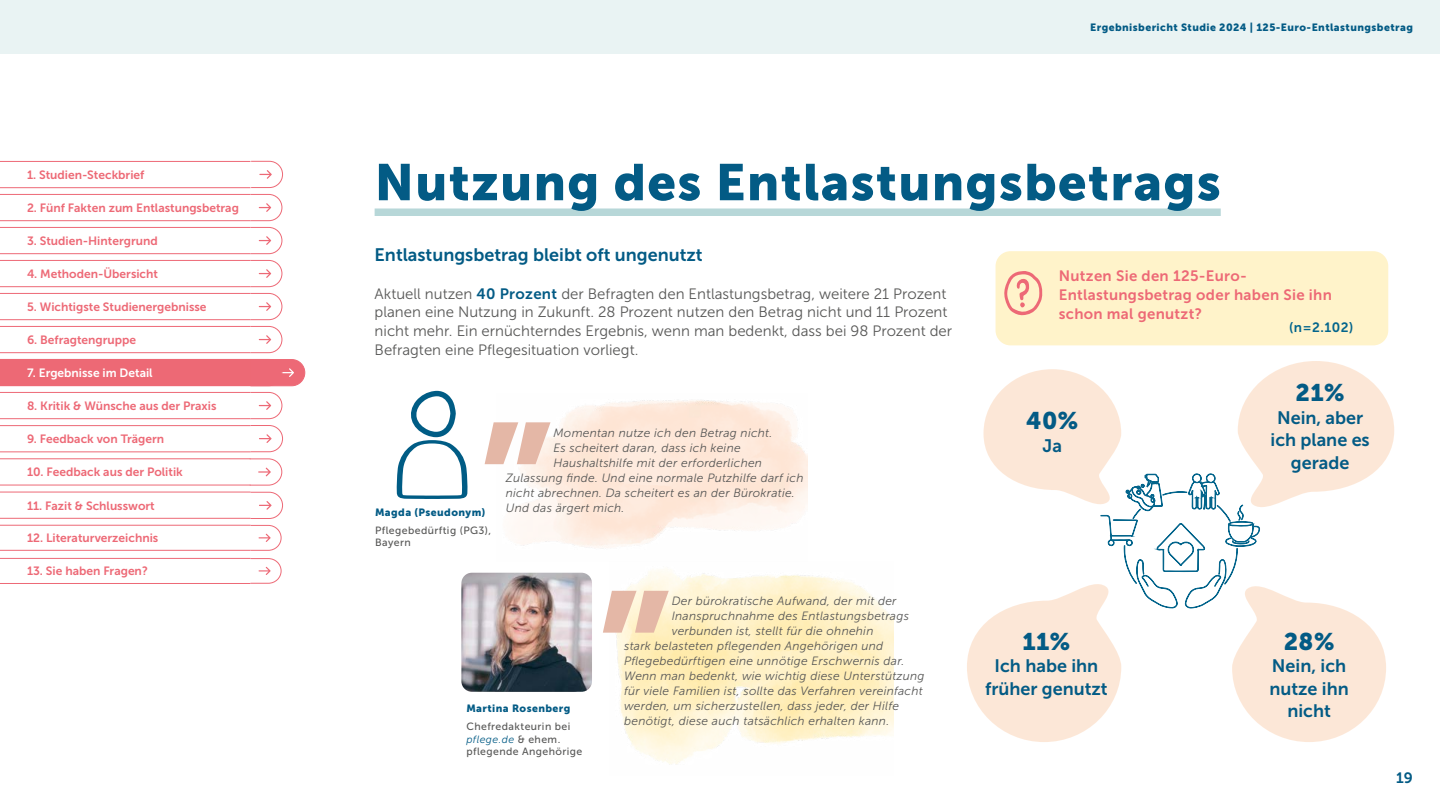
<style>
.page{position:relative;width:1440px;height:810px;background:#fff}
.page>*{position:absolute;margin:0;border:0;box-sizing:border-box;transform-origin:0 0}
.t1{font:51px "Museo Sans 900";letter-spacing:.025em;color:#035b85}
.t2{font:24px "Museo Sans 900";letter-spacing:.02em;color:#035b85}
.t3{font:18px/22.5px "Museo Sans 700";color:#035b85;text-align:center}
.t4{font:15px/18.8px "Museo Sans 300";color:#575756}
.t5{font:15px/18.8px "Museo Sans 700";letter-spacing:.02em;color:#ed6976}
.t6{font:15px "Museo Sans 700";color:#035b85}
.t7{font:13.5px "Museo Sans 700";color:#03658c}
.t8{font:italic 12px "Museo Sans 300";letter-spacing:.02em;color:#575756}
.t9{font:12px "Museo Sans 700";color:#ed6976}
.t10{font:12px "Museo Sans 700";color:#ed6975}
.t11{font:12px "Museo Sans 700";color:#fff}
.t12{font:10.5px "Museo Sans 900";letter-spacing:.04em;color:#035b85}
.t13{font:10.5px/12.6px "Museo Sans 500";letter-spacing:.04em;color:#575756}
.t14{font:italic 10.5px "Museo Sans 300";letter-spacing:.04em;color:#035b85}
.s1{font-family:"Museo Sans 700";color:#035b85}
.s2{font-family:"Museo Sans 500";font-style:normal;color:#575756}
</style>
<div class="page">
<div style="left:0;top:0;width:1440px;height:54px;background:#e9f3f3"></div>
<img style="left:612px;top:569px;width:281px;height:196px">
<div style="left:375px;top:208px;width:846px;height:8px;background:#b7d7d8"></div>
<div style="left:996px;top:251px;width:392px;height:94px;background:#fff3ca;border-radius:15px"></div>
<svg style="left:1004px;top:271px;width:39px;height:44px"></svg>
<svg style="left:397px;top:391px;width:71px;height:108px"></svg>
<img style="left:461px;top:573px;width:131px;height:119px">
<svg style="left:967px;top:361px;width:427px;height:381px"></svg>
<svg style="left:485px;top:422px;width:66px;height:42px"></svg>
<svg style="left:603px;top:591px;width:66px;height:42px;background:#edccb8"></svg>
<div style="left:0;top:359px;width:250px;height:27px;background:#ed6975"></div>
<hr style="left:0;top:161px;width:250px;height:1px;background:#ed6976">
<hr style="left:0;top:188px;width:250px;height:1px;background:#ed6976">
<hr style="left:0;top:194px;width:250px;height:1px;background:#ed6976">
<hr style="left:0;top:220px;width:250px;height:1px;background:#ed6976">
<hr style="left:0;top:227px;width:250px;height:1px;background:#ed6976">
<hr style="left:0;top:254px;width:250px;height:1px;background:#ed6976">
<hr style="left:0;top:260px;width:250px;height:1px;background:#ed6976">
<hr style="left:0;top:286px;width:250px;height:1px;background:#ed6976">
<hr style="left:0;top:293px;width:250px;height:1px;background:#ed6976">
<hr style="left:0;top:320px;width:250px;height:1px;background:#ed6976">
<hr style="left:0;top:326px;width:250px;height:1px;background:#ed6976">
<hr style="left:0;top:352px;width:250px;height:1px;background:#ed6976">
<hr style="left:0;top:386px;width:250px;height:1px;background:#ed6976">
<hr style="left:0;top:392px;width:250px;height:1px;background:#ed6976">
<hr style="left:0;top:418px;width:250px;height:1px;background:#ed6976">
<hr style="left:0;top:425px;width:250px;height:1px;background:#ed6976">
<hr style="left:0;top:452px;width:250px;height:1px;background:#ed6976">
<hr style="left:0;top:459px;width:250px;height:1px;background:#ed6976">
<hr style="left:0;top:485px;width:250px;height:1px;background:#ed6976">
<hr style="left:0;top:492px;width:250px;height:1px;background:#ed6976">
<hr style="left:0;top:518px;width:250px;height:1px;background:#ed6976">
<hr style="left:0;top:525px;width:250px;height:1px;background:#ed6976">
<hr style="left:0;top:550px;width:250px;height:1px;background:#ed6976">
<hr style="left:0;top:558px;width:250px;height:1px;background:#ed6976">
<hr style="left:0;top:583px;width:250px;height:1px;background:#ed6976">
<svg style="left:250px;top:194px;width:32px;height:27px"></svg>
<svg style="left:250px;top:227px;width:32px;height:27px"></svg>
<svg style="left:250px;top:260px;width:32px;height:27px"></svg>
<svg style="left:250px;top:293px;width:32px;height:27px"></svg>
<svg style="left:250px;top:326px;width:32px;height:27px"></svg>
<svg style="left:250px;top:359px;width:55px;height:27px"></svg>
<svg style="left:250px;top:392px;width:32px;height:27px"></svg>
<svg style="left:250px;top:425px;width:33px;height:27px"></svg>
<svg style="left:249px;top:459px;width:33px;height:27px"></svg>
<svg style="left:250px;top:492px;width:33px;height:27px"></svg>
<svg style="left:250px;top:525px;width:31px;height:26px"></svg>
<svg style="left:250px;top:558px;width:31px;height:26px"></svg>
<svg style="left:251px;top:161px;width:32px;height:27px"></svg>
<p class="t10" style="left:27px;top:168px;width:119px">1. Studien-Steckbrief</p>
<p class="t9" style="left:27px;top:201px;width:213px">2. Fünf Fakten zum Entlastungsbetrag</p>
<p class="t9" style="left:27px;top:234px;width:132px">3. Studien-Hintergrund</p>
<p class="t9" style="left:27px;top:267px;width:133px">4. Methoden-Übersicht</p>
<p class="t9" style="left:27px;top:300px;width:181px">5. Wichtigste Studienergebnisse</p>
<p class="t9" style="left:27px;top:333px;width:111px">6. Befragtengruppe</p>
<p class="t11" style="left:27px;top:366px;width:127px">7. Ergebnisse im Detail</p>
<p class="t9" style="left:27px;top:399px;width:191px">8. Kritik &amp; Wünsche aus der Praxis</p>
<p class="t9" style="left:27px;top:432px;width:139px">9. Feedback von Trägern</p>
<p class="t9" style="left:27px;top:466px;width:157px">10. Feedback aus der Politik</p>
<p class="t9" style="left:27px;top:499px;width:129px">11. Fazit &amp; Schlusswort</p>
<p class="t9" style="left:27px;top:531px;width:133px">12. Literaturverzeichnis</p>
<p class="t9" style="left:27px;top:565px;width:122px">13. Sie haben Fragen?</p>
<p class="t12" style="left:1090px;top:21px;width:324px">Ergebnisbericht Studie 2024 | 125-Euro-Entlastungsbetrag</p>
<h1 class="t1" style="left:375px;top:153px;width:848px">Nutzung des Entlastungsbetrags</h1>
<h3 class="t3" style="left:375px;top:244px;width:330px">Entlastungsbetrag bleibt oft ungenutzt</h3>
<p class="t4" style="left:375px;top:284px;width:579px">Aktuell nutzen <span class="s1">40 Prozent</span> der Befragten den Entlastungsbetrag, weitere 21 Prozent planen eine Nutzung in Zukunft. 28 Prozent nutzen den Betrag nicht und 11 Prozent nicht mehr. Ein ernüchterndes Ergebnis, wenn man bedenkt, dass bei 98 Prozent der Befragten eine Pflegesituation vorliegt.</p>
<p class="t5" style="left:1059px;top:267px;width:275px">Nutzen Sie den 125-Euro-<br>Entlastungsbetrag oder haben Sie ihn schon mal genutzt?</p>
<p class="t7" style="left:1289px;top:319px;width:66px">(n=2.102)</p>
<p class="t12" style="left:375px;top:506px;width:112px">Magda (Pseudonym)</p>
<p class="t13" style="left:375px;top:524px;width:118px">Pflegebedürftig (PG3),<br>Bayern</p>
<p class="t8" style="left:554px;top:426px;width:220px">Momentan nutze ich den Betrag nicht.</p>
<p class="t8" style="left:554px;top:441px;width:189px">Es scheitert daran, dass ich keine</p>
<p class="t8" style="left:554px;top:456px;width:210px">Haushaltshilfe mit der erforderlichen</p>
<p class="t8" style="left:506px;top:471px;width:299px">Zulassung finde. Und eine normale Putzhilfe darf ich</p>
<p class="t8" style="left:506px;top:486px;width:290px">nicht abrechnen. Da scheitert es an der Bürokratie.</p>
<p class="t8" style="left:506px;top:501px;width:120px">Und das ärgert mich.</p>
<p class="t12" style="left:466px;top:703px;width:106px">Martina Rosenberg</p>
<p class="t13" style="left:466px;top:720px;width:106px">Chefredakteurin bei</p>
<p class="t14" style="left:466px;top:734px;width:95px">pflege.de <span class="s2">&amp; ehem.</span></p>
<p class="t13" style="left:466px;top:746px;width:118px">pflegende Angehörige</p>
<p class="t8" style="left:672px;top:595px;width:226px">Der bürokratische Aufwand, der mit der</p>
<p class="t8" style="left:672px;top:610px;width:239px">Inanspruchnahme des Entlastungsbetrags</p>
<p class="t8" style="left:672px;top:625px;width:203px">verbunden ist, stellt für die ohnehin</p>
<p class="t8" style="left:624px;top:640px;width:261px">stark belasteten pflegenden Angehörigen und</p>
<p class="t8" style="left:624px;top:655px;width:282px">Pflegebedürftigen eine unnötige Erschwernis dar.</p>
<p class="t8" style="left:624px;top:670px;width:302px">Wenn man bedenkt, wie wichtig diese Unterstützung</p>
<p class="t8" style="left:624px;top:685px;width:300px">für viele Familien ist, sollte das Verfahren vereinfacht</p>
<p class="t8" style="left:624px;top:700px;width:277px">werden, um sicherzustellen, dass jeder, der Hilfe</p>
<p class="t8" style="left:624px;top:715px;width:267px">benötigt, diese auch tatsächlich erhalten kann.</p>
<h2 class="t2" style="left:1026px;top:407px;width:54px">40%</h2>
<h3 class="t3" style="left:1043px;top:434px;width:21px">Ja</h3>
<h2 class="t2" style="left:1022px;top:628px;width:50px">11%</h2>
<h3 class="t3" style="left:985px;top:655px;width:124px">Ich habe ihn früher genutzt</h3>
<h2 class="t2" style="left:1296px;top:379px;width:51px">21%</h2>
<h3 class="t3" style="left:1271px;top:406px;width:101px">Nein, aber ich plane es gerade</h3>
<h2 class="t2" style="left:1284px;top:628px;width:52px">28%</h2>
<h3 class="t3" style="left:1269px;top:655px;width:81px">Nein, ich nutze ihn nicht</h3>
<p class="t6" style="left:1396px;top:769px;width:18px">19</p>
</div>
